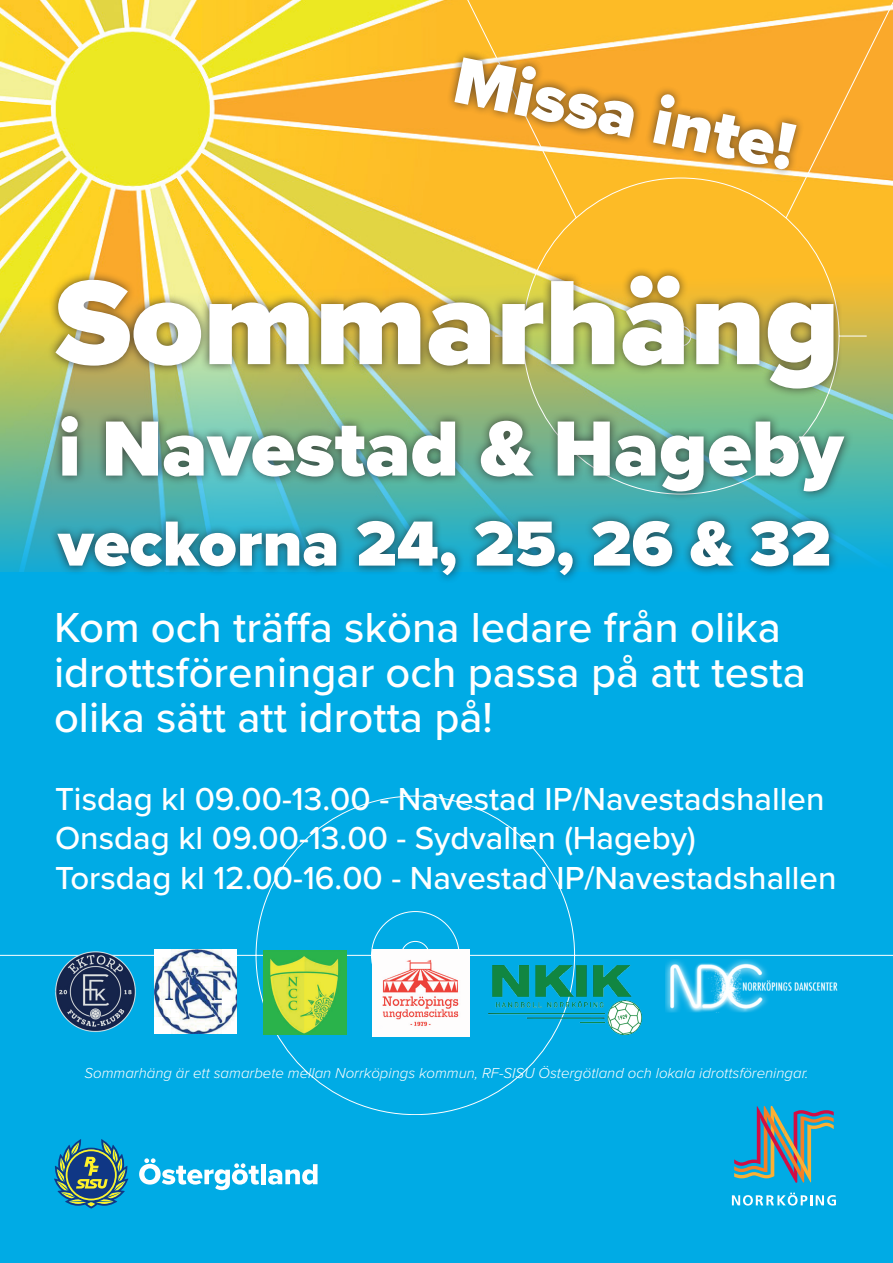
<style>
.page{position:relative;width:893px;height:1263px;background:#00abe5}
.page>*{position:absolute;margin:0;border:0;box-sizing:border-box;transform-origin:0 0}
.t1{font:900 124.5px "Proxima Nova";color:#fff}
.t2{font:900 81px "Proxima Nova";color:#fff}
.t3{font:900 68.25px "Proxima Nova";color:#fff}
.t4{font:900 66px "Proxima Nova";color:#fff}
.t5{font:500 43.5px/45px "Proxima Nova";color:#fff}
.t6{font:500 33px/39.6px "Proxima Nova";color:#fff}
.t7{font:italic 300 15px "Proxima Nova";color:#fff}
</style>
<div class="page">
<img style="left:0;top:0;width:893px;height:572px">
<svg style="left:403px;top:0;width:490px;height:494px"></svg>
<svg style="left:0;top:796px;width:893px;height:319px"></svg>
<div style="left:47px;top:266px;width:796px;height:132px;background:#231f20;opacity:.75"></div>
<svg style="left:139px;top:1158px;width:120px;height:32px"></svg>
<div style="left:261px;top:1164px;width:5px;height:20px;background:#fff"></div>
<svg style="left:268px;top:1164px;width:50px;height:20px"></svg>
<svg style="left:54px;top:1139px;width:74px;height:69px"></svg>
<svg style="left:732px;top:1193px;width:104px;height:12px"></svg>
<svg style="left:734px;top:1106px;width:100px;height:77px"></svg>
<svg style="left:443px;top:42px;width:365px;height:140px"></svg>
<div style="left:48px;top:407px;width:806px;height:177px;background:#231f20;opacity:.75"></div>
<img style="left:665px;top:959px;width:175px;height:54px">
<img style="left:54px;top:949px;width:84px;height:84px">
<img style="left:154px;top:949px;width:83px;height:84px">
<img style="left:263px;top:950px;width:83px;height:84px">
<img style="left:488px;top:965px;width:153px;height:69px">
<img style="left:373px;top:950px;width:96px;height:86px">
<h3 class="t3" style="left:465px;top:30px;width:347px;rotate:11deg">Missa inte!</h3>
<h1 class="t1" style="left:55px;top:230px;width:786px">Sommarhäng</h1>
<h2 class="t2" style="left:58px;top:388px;width:786px">i Navestad &amp; Hageby</h2>
<h3 class="t4" style="left:58px;top:494px;width:774px">veckorna 24, 25, 26 &amp; 32</h3>
<h3 class="t5" style="left:54px;top:604px;width:753px">Kom och träffa sköna ledare från olika idrottsföreningar och passa på att testa olika sätt att idrotta på!</h3>
<p class="t6" style="left:55px;top:778px;width:783px">Tisdag kl 09.00-13.00 - Navestad IP/Navestadshallen<br>Onsdag kl 09.00-13.00 - Sydvallen (Hageby)<br>Torsdag kl 12.00-16.00 - Navestad IP/Navestadshallen</p>
<p class="t7" style="left:84px;top:1062px;width:725px">Sommarhäng är ett samarbete mellan Norrköpings kommun, RF-SISU Östergötland och lokala idrottsföreningar.</p>
</div>
